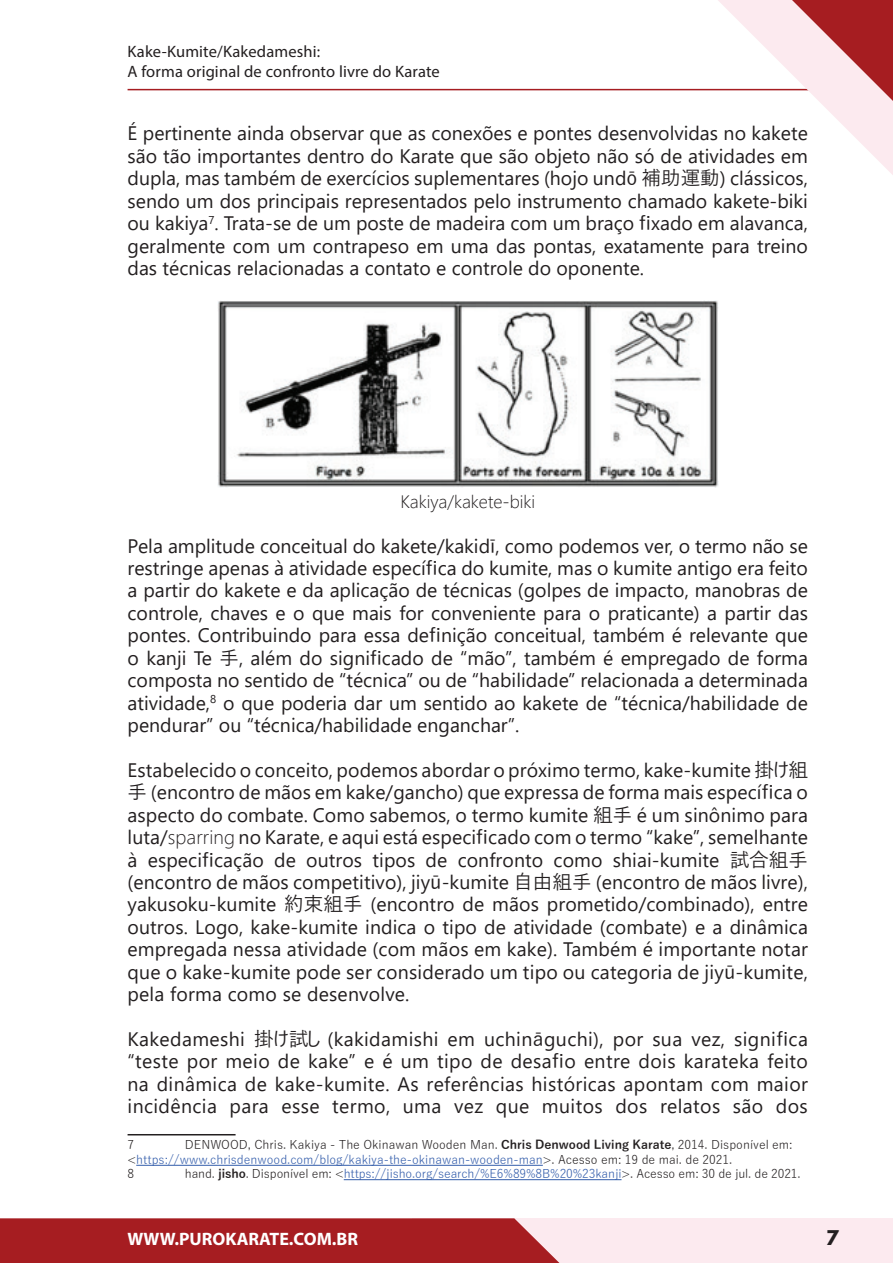
<style>
.page{position:relative;width:893px;height:1263px;background:#fff}
.page>*{position:absolute;margin:0;border:0;box-sizing:border-box;transform-origin:0 0}
.t1{font:19.5px/22.5px "Yu Gothic UI";letter-spacing:.005em;color:#231f20;text-align:justify}
.t2{font:700 18px "Myriad Pro";color:#fff}
.t3{font:300 18px "Yu Gothic UI";color:#231f20}
.t4{font:700 18px "League Spartan";color:#231f20}
.t5{font:16.5px/19.8px "Myriad Pro";letter-spacing:.01em;color:#231f20}
.t6{font:12px/14.4px "Yu Gothic";color:#231f20}
.s1{font-weight:300}
.s2{font-weight:700}
.s3{color:#325caa}
</style>
<div class="page">
<div style="left:412px;top:1218px;width:481px;height:45px;background:#fceaef"></div>
<div style="left:0;top:1218px;width:560px;height:45px;background:#a61d21"></div>
<hr style="left:128px;top:89px;width:689px;height:1px;background:#a61d21">
<svg style="left:708px;top:0;width:185px;height:175px"></svg>
<img style="left:218px;top:300px;width:500px;height:187px">
<hr style="left:128px;top:1134px;width:108px;height:1px;background:#231f20">
<hr style="left:136px;top:1165px;width:407px;height:1px;background:#325caa">
<hr style="left:344px;top:1179px;width:277px;height:1px;background:#325caa">
<p class="t5" style="left:128px;top:41px;width:314px">Kake-Kumite/Kakedameshi:<br>A forma original de confronto livre do Karate</p>
<p class="t1" style="left:128px;top:119px;width:682px">É pertinente ainda observar que as conexões e pontes desenvolvidas no kakete são tão importantes dentro do Karate que são objeto não só de atividades em dupla, mas também de exercícios suplementares (hojo undō 補助運動) clássicos, sendo um dos principais representados pelo instrumento chamado kakete-biki ou kakiya<sup>7</sup>. Trata-se de um poste de madeira com um braço fixado em alavanca, geralmente com um contrapeso em uma das pontas, exatamente para treino das técnicas relacionadas a contato e controle do oponente.</p>
<p class="t3" style="left:400px;top:484px;width:136px">Kakiya/kakete-biki</p>
<p class="t1" style="left:128px;top:532px;width:682px">Pela amplitude conceitual do kakete/kakidī, como podemos ver, o termo não se restringe apenas à atividade específica do kumite, mas o kumite antigo era feito a partir do kakete e da aplicação de técnicas (golpes de impacto, manobras de controle, chaves e o que mais for conveniente para o praticante) a partir das pontes. Contribuindo para essa definição conceitual, também é relevante que o kanji Te 手, além do significado de “mão”, também é empregado de forma composta no sentido de “técnica” ou de “habilidade” relacionada a determinada atividade,<sup>8</sup> o que poderia dar um sentido ao kakete de “técnica/habilidade de pendurar” ou “técnica/habilidade enganchar”.</p>
<p class="t1" style="left:128px;top:756px;width:682px">Estabelecido o conceito, podemos abordar o próximo termo, kake-kumite 掛け組手 (encontro de mãos em kake/gancho) que expressa de forma mais específica o aspecto do combate. Como sabemos, o termo kumite 組手 é um sinônimo para luta/<span class="s1">sparring</span> no Karate, e aqui está especificado com o termo “kake”, semelhante à especificação de outros tipos de confronto como shiai-kumite 試合組手(encontro de mãos competitivo), jiyū-kumite 自由組手 (encontro de mãos livre), yakusoku-kumite 約束組手 (encontro de mãos prometido/combinado), entre outros. Logo, kake-kumite indica o tipo de atividade (combate) e a dinâmica empregada nessa atividade (com mãos em kake). Também é importante notar que o kake-kumite pode ser considerado um tipo ou categoria de jiyū-kumite, pela forma como se desenvolve.</p>
<p class="t1" style="left:128px;top:1025px;width:682px">Kakedameshi 掛け試し (kakidamishi em uchināguchi), por sua vez, significa “teste por meio de kake” e é um tipo de desafio entre dois karateka feito na dinâmica de kake-kumite. As referências históricas apontam com maior incidência para esse termo, uma vez que muitos dos relatos são dos</p>
<p class="t6" style="left:128px;top:1136px;width:8px">7</p>
<p class="t6" style="left:128px;top:1136px;width:667px;text-indent:57px">DENWOOD, Chris. Kakiya - The Okinawan Wooden Man. <span class="s2">Chris Denwood Living Karate</span>, 2014. Disponível em: &lt;<span class="s3">https://www.chrisdenwood.com/blog/kakiya-the-okinawan-wooden-man</span>&gt;. Acesso em: 19 de mai. de 2021.<br>8</p>
<p class="t6" style="left:185px;top:1165px;width:617px">hand. <span class="s2">jisho</span>. Disponível em: &lt;<span class="s3">https://jisho.org/search/%E6%89%8B%20%23kanji</span>&gt;. Acesso em: 30 de jul. de 2021.</p>
<p class="t2" style="left:128px;top:1228px;width:232px">WWW.PUROKARATE.COM.BR</p>
<p class="t4" style="left:826px;top:1224px;width:14px">7</p>
</div>
